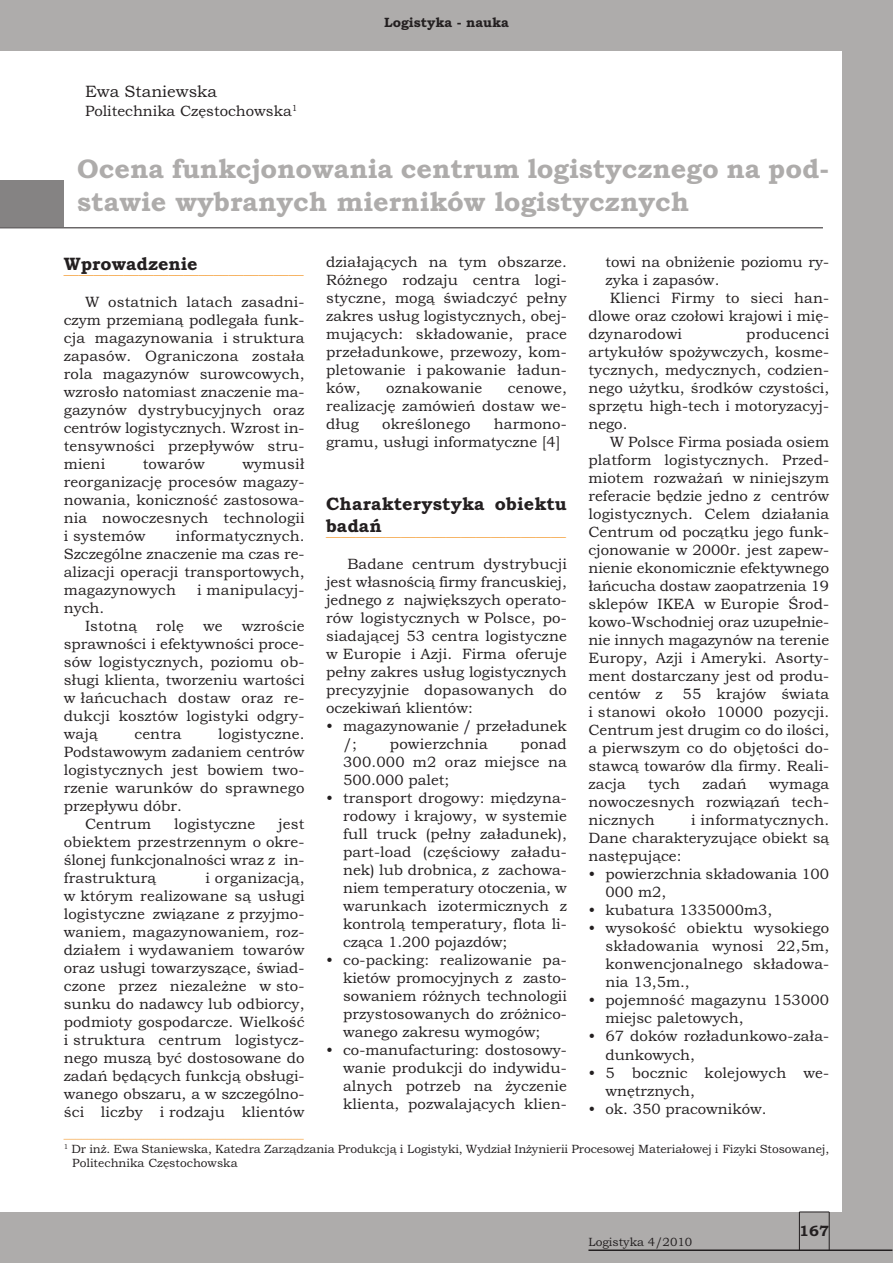
<style>
.page{position:relative;width:893px;height:1263px;background:#aeacab}
.page>*{position:absolute;margin:0;border:0;box-sizing:border-box;transform-origin:0 0}
.t1{font:700 27px/32.4px "Bookman Old Style";color:#aeacab}
.t2{font:700 18px "Bookman Old Style";letter-spacing:.01em;color:#231f20}
.t3{font:16.5px "Bookman Old Style";color:#231f20}
.t4{font:15px/18px "Bookman Old Style";letter-spacing:.01em;color:#231f20;text-align:justify}
.t5{font:15px/33px "Bookman Old Style";letter-spacing:.01em;color:#f49f39;text-align:right}
.t6{font:700 15px "Bookman Old Style";color:#231f20}
.t7{font:700 13.5px "Bookman Old Style";color:#231f20}
.t8{font:12px "Bookman Old Style";letter-spacing:-.005em;color:#231f20}
.t9{font:12px "Bookman Old Style";color:#f49f39}
.s1{color:#231f20}
</style>
<div class="page">
<div style="left:0;top:51px;width:842px;height:1161px;background:#fff"></div>
<hr style="left:588px;top:1249px;width:304px;height:2px;background:#231f20">
<hr style="left:829px;top:1212px;width:1px;height:38px;background:#231f20">
<hr style="left:799px;top:1212px;width:1px;height:38px;background:#231f20">
<hr style="left:799px;top:1212px;width:30px;height:1px;background:#231f20">
<hr style="left:0;top:228px;width:823px;height:1px;background:#231f20">
<div style="left:0;top:180px;width:64px;height:47px;background:#858383"></div>
<p class="t3" style="left:85px;top:82px;width:133px">Ewa Staniewska</p>
<p class="t4" style="left:85px;top:101px;width:214px">Politechnika Częstochowska<sup>1</sup></p>
<p class="t7" style="left:384px;top:14px;width:126px">Logistyka - nauka</p>
<h1 class="t1" style="left:77px;top:153px;width:753px">Ocena funkcjonowania centrum logistycznego na pod&shy;stawie wybranych mierników logistycznych</h1>
<p class="t5" style="left:64px;top:252px;width:242px"><sup>W</sup>___<sup>p</sup>_<sup>r</sup>_<sup>o</sup>__<sup>w</sup>__<sup>a</sup>_<sup>d</sup>__<sup>z</sup>_<sup>e</sup>_<sup>n</sup>__<sup>i</sup>_<sup>e</sup>_______________<br><span class="s1">W ostatnich latach zasadni-</span></p>
<p class="t4" style="left:64px;top:311px;width:242px">czym przemianą podlegała funk&shy;cja magazynowania i struktura zapasów. Ograniczona została rola magazynów surowcowych, wzrosło natomiast znaczenie ma&shy;gazynów dystrybucyjnych oraz centrów logistycznych. Wzrost in&shy;tensywności przepływów stru&shy;mieni</p>
<p class="t4" style="left:64px;top:455px;width:242px;text-indent:179px">wymusił reorganizację procesów magazy&shy;nowania, koniczność zastosowa&shy;nia nowoczesnych technologii i systemów</p>
<p class="t4" style="left:143px;top:455px;width:64px">towarów</p>
<p class="t4" style="left:64px;top:527px;width:242px;text-indent:112px">informatycznych.<br>Szczególne znaczenie ma czas re&shy;alizacji operacji transportowych, magazynowych</p>
<p class="t4" style="left:197px;top:581px;width:109px">i manipulacyj-</p>
<p class="t4" style="left:85px;top:599px;width:54px;text-indent:-21px">nych.<br>Istotną</p>
<p class="t4" style="left:156px;top:617px;width:29px">rolę</p>
<p class="t4" style="left:203px;top:617px;width:21px">we</p>
<p class="t4" style="left:64px;top:617px;width:242px;text-indent:178px">wzroście sprawności i efektywności proce&shy;sów logistycznych, poziomu ob&shy;sługi klienta, tworzeniu wartości w łańcuchach dostaw oraz re&shy;dukcji kosztów logistyki odgry&shy;wają</p>
<p class="t4" style="left:134px;top:725px;width:49px">centra</p>
<p class="t4" style="left:218px;top:725px;width:88px">logistyczne.</p>
<p class="t4" style="left:64px;top:743px;width:242px">Podstawowym zadaniem centrów</p>
<p class="t4" style="left:64px;top:761px;width:242px">logistycznych jest bowiem two-</p>
<p class="t4" style="left:64px;top:779px;width:242px">rzenie warunków do sprawnego</p>
<p class="t4" style="left:64px;top:797px;width:120px">przepływu dóbr.</p>
<p class="t4" style="left:85px;top:815px;width:68px">Centrum</p>
<p class="t4" style="left:174px;top:815px;width:83px">logistyczne</p>
<p class="t4" style="left:64px;top:815px;width:242px;text-indent:214px">jest obiektem przestrzennym o okre&shy;ślonej funkcjonalności wraz z in&shy;frastrukturą</p>
<p class="t4" style="left:64px;top:869px;width:242px;text-indent:142px">i organizacją, w którym realizowane są usługi logistyczne związane z przyjmo&shy;waniem, magazynowaniem, roz&shy;działem i wydawaniem towarów oraz usługi towarzyszące, świad&shy;czone przez niezależne w sto&shy;sunku do nadawcy lub odbiorcy, podmioty gospodarcze. Wielkość i struktura centrum logistycz&shy;nego muszą być dostosowane do zadań będących funkcją obsługi&shy;wanego obszaru, a w szczególno&shy;ści liczby i rodzaju klientów</p>
<p class="t4" style="left:326px;top:253px;width:242px">działających na tym obszarze.<br>Różnego rodzaju centra logi&shy;styczne, mogą świadczyć pełny zakres usług logistycznych, obej&shy;mujących: składowanie, prace przeładunkowe, przewozy, kom&shy;pletowanie i pakowanie ładun&shy;ków,</p>
<p class="t4" style="left:386px;top:379px;width:98px">oznakowanie</p>
<p class="t4" style="left:326px;top:379px;width:242px;text-indent:182px">cenowe, realizację zamówień dostaw we&shy;dług</p>
<p class="t4" style="left:326px;top:415px;width:242px;text-indent:168px">harmono&shy;gramu, usługi informatyczne [4]</p>
<p class="t4" style="left:382px;top:415px;width:90px">określonego</p>
<p class="t2" style="left:326px;top:493px;width:242px">Charakterystyka obiektu</p>
<p class="t5" style="left:326px;top:514px;width:242px">_<sup>b</sup>_<sup>a</sup>_<sup>d</sup>__<sup>a</sup>_<sup>ń</sup>__________________________<br><span class="s1">Badane centrum dystrybucji</span></p>
<p class="t4" style="left:326px;top:573px;width:242px">jest własnością firmy francuskiej, jednego z największych operato&shy;rów logistycznych w Polsce, po&shy;siadającej 53 centra logistyczne w Europie i Azji. Firma oferuje pełny zakres usług logistycznych precyzyjnie dopasowanych do oczekiwań klientów:</p>
<p class="t4" style="left:343px;top:717px;width:225px;text-indent:-17px">• magazynowanie / przeładunek /;</p>
<p class="t4" style="left:343px;top:735px;width:225px;text-indent:178px">ponad 300.000 m2 oraz miejsce na 500.000 palet;</p>
<p class="t4" style="left:343px;top:789px;width:225px;text-indent:-17px">• transport drogowy: międzyna&shy;rodowy i krajowy, w systemie full truck (pełny załadunek), part-load (częściowy załadu&shy;nek) lub drobnica, z zachowa&shy;niem temperatury otoczenia, w warunkach izotermicznych z kontrolą temperatury, flota li&shy;cząca 1.200 pojazdów;</p>
<p class="t4" style="left:343px;top:951px;width:225px;text-indent:-17px">• co-packing: realizowanie pa&shy;kietów promocyjnych z zasto&shy;sowaniem różnych technologii przystosowanych do zróżnico&shy;wanego zakresu wymogów;</p>
<p class="t4" style="left:343px;top:1041px;width:225px;text-indent:-17px">• co-manufacturing: dostosowy&shy;wanie produkcji do indywidu&shy;alnych potrzeb na życzenie klienta, pozwalających klien-</p>
<p class="t4" style="left:390px;top:735px;width:99px">powierzchnia</p>
<p class="t4" style="left:605px;top:253px;width:225px">towi na obniżenie poziomu ry-</p>
<p class="t4" style="left:605px;top:271px;width:115px">zyka i zapasów.</p>
<p class="t4" style="left:610px;top:289px;width:221px">Klienci Firmy to sieci han-</p>
<p class="t4" style="left:588px;top:307px;width:242px">dlowe oraz czołowi krajowi i mię-</p>
<p class="t4" style="left:588px;top:325px;width:95px">dzynarodowi</p>
<p class="t4" style="left:588px;top:325px;width:242px;text-indent:158px">producenci artykułów spożywczych, kosme&shy;tycznych, medycznych, codzien&shy;nego użytku, środków czystości, sprzętu high-tech i motoryzacyj&shy;nego.</p>
<p class="t4" style="left:588px;top:433px;width:242px;text-indent:21px">W Polsce Firma posiada osiem platform logistycznych. Przed&shy;miotem rozważań w niniejszym referacie będzie jedno z centrów logistycznych. Celem działania Centrum od początku jego funk&shy;cjonowanie w 2000r. jest zapew&shy;nienie ekonomicznie efektywnego łańcucha dostaw zaopatrzenia 19 sklepów IKEA w Europie Środ&shy;kowo-Wschodniej oraz uzupełnie&shy;nie innych magazynów na terenie Europy, Azji i Ameryki. Asorty&shy;ment dostarczany jest od produ&shy;centów z</p>
<p class="t4" style="left:588px;top:685px;width:242px;text-indent:94px">55 krajów świata i stanowi około 10000 pozycji.<br>Centrum jest drugim co do ilości, a pierwszym co do objętości do&shy;stawcą towarów dla firmy. Reali&shy;zacja</p>
<p class="t4" style="left:648px;top:775px;width:33px">tych</p>
<p class="t4" style="left:702px;top:775px;width:46px">zadań</p>
<p class="t4" style="left:588px;top:775px;width:242px;text-indent:181px">wymaga nowoczesnych rozwiązań tech&shy;nicznych</p>
<p class="t4" style="left:588px;top:811px;width:242px;text-indent:103px">i informatycznych.<br>Dane charakteryzujące obiekt są następujące:</p>
<p class="t4" style="left:605px;top:865px;width:225px;text-indent:-17px">• powierzchnia składowania 100<br>000 m2,</p>
<p class="t4" style="left:588px;top:901px;width:185px">• kubatura 1335000m3,</p>
<p class="t4" style="left:605px;top:919px;width:225px;text-indent:-17px">• wysokość obiektu wysokiego składowania wynosi 22,5m, konwencjonalnego składowa&shy;nia 13,5m.,</p>
<p class="t4" style="left:605px;top:991px;width:225px;text-indent:-17px">• pojemność magazynu 153000 miejsc paletowych,</p>
<p class="t4" style="left:605px;top:1027px;width:225px;text-indent:-17px">• 67 doków rozładunkowo-zała&shy;dunkowych,</p>
<p class="t4" style="left:605px;top:1063px;width:225px;text-indent:-17px">• 5 bocznic kolejowych we&shy;wnętrznych,</p>
<p class="t4" style="left:588px;top:1099px;width:180px">• ok. 350 pracowników.</p>
<p class="t9" style="left:64px;top:1127px;width:242px">________________________________________</p>
<p class="t8" style="left:64px;top:1142px;width:767px"><sup>1</sup> Dr inż. Ewa Staniewska, Katedra Zarządzania Produkcją i Logistyki, Wydział Inżynierii Procesowej Materiałowej i Fizyki Stosowanej,</p>
<p class="t8" style="left:72px;top:1156px;width:167px">Politechnika Częstochowska</p>
<p class="t8" style="left:588px;top:1234px;width:105px">Logistyka 4/2010</p>
<p class="t6" style="left:799px;top:1222px;width:31px">167</p>
</div>
